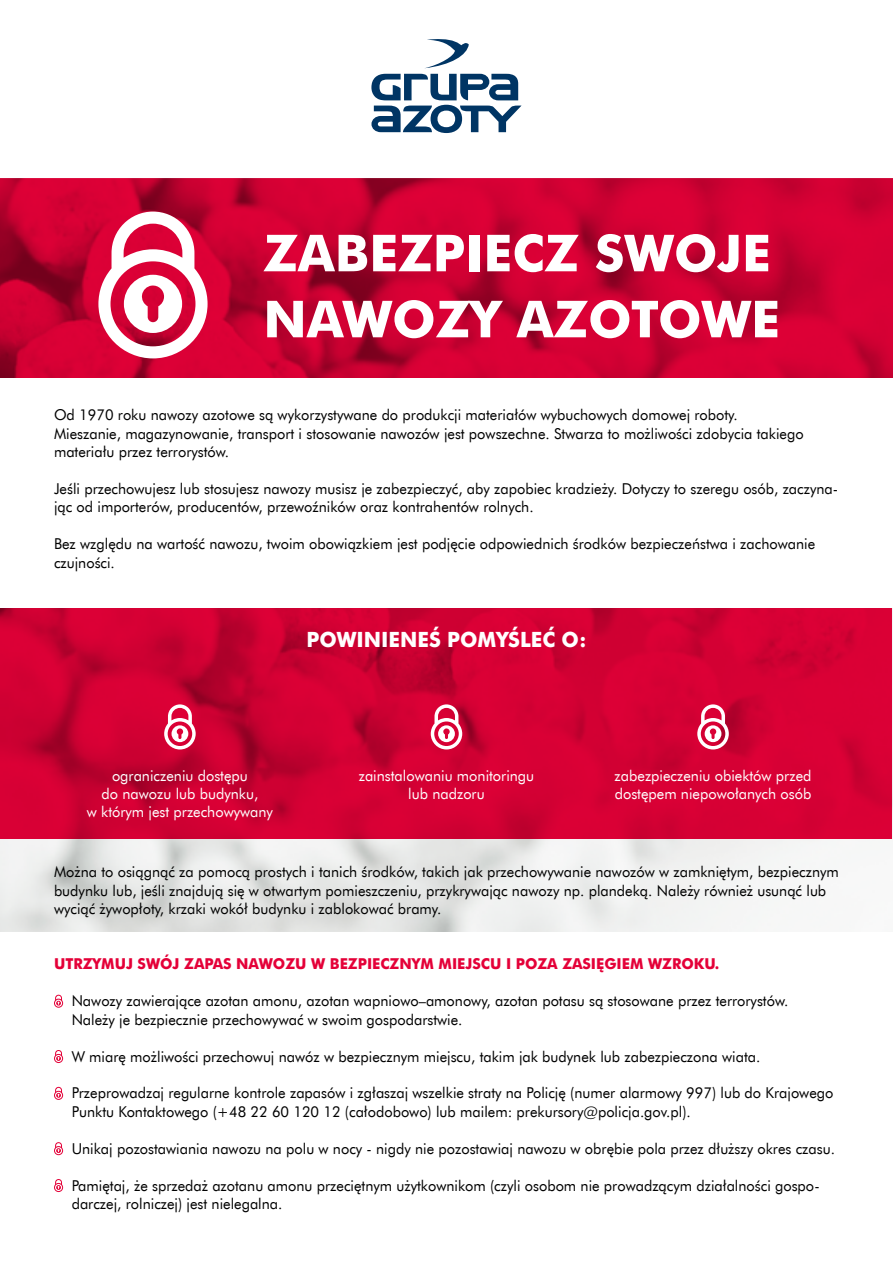
<style>
.page{position:relative;width:893px;height:1263px;background:#fff}
.page>*{position:absolute;margin:0;border:0;box-sizing:border-box;transform-origin:0 0}
.t1{font:700 51px "Futura EU";color:#fff}
.t2{font:700 21px "Futura EU";color:#fff}
.t3{font:15px/18.5px "Futura EU";color:#000}
.t4{font:15px/18px "Futura EU";color:#fff;text-align:center}
.t5{font:700 15px "Futura EU";color:#e40038}
</style>
<div class="page">
<svg style="left:0;top:178px;width:892px;height:199px;background:#c90031"></svg>
<svg style="left:0;top:608px;width:892px;height:231px;background:#d00032"></svg>
<svg style="left:98px;top:212px;width:110px;height:146px"></svg>
<svg style="left:54px;top:995px;width:9px;height:13px"></svg>
<svg style="left:54px;top:1050px;width:9px;height:13px"></svg>
<svg style="left:54px;top:1087px;width:9px;height:13px"></svg>
<svg style="left:54px;top:1142px;width:9px;height:13px"></svg>
<svg style="left:54px;top:1179px;width:9px;height:13px"></svg>
<svg style="left:164px;top:704px;width:32px;height:45px"></svg>
<svg style="left:431px;top:704px;width:31px;height:45px"></svg>
<svg style="left:697px;top:704px;width:32px;height:45px"></svg>
<svg style="left:425px;top:39px;width:44px;height:29px"></svg>
<svg style="left:371px;top:74px;width:151px;height:59px"></svg>
<h1 class="t1" style="left:263px;top:221px;width:35px">ZABEZ</h1>
<h1 class="t1" style="left:433px;top:221px;width:61px">PIECZ</h1>
<h1 class="t1" style="left:595px;top:221px;width:36px">SWOJE</h1>
<h1 class="t1" style="left:263px;top:287px;width:41px">NAWOZY</h1>
<h1 class="t1" style="left:517px;top:287px;width:39px">AZOTOWE</h1>
<p class="t3" style="left:54px;top:406px;width:751px">Od 1970 roku nawozy azotowe są wykorzystywane do produkcji materiałów wybuchowych domowej roboty.<br>Mieszanie, magazynowanie, transport i stosowanie nawozów jest powszechne. Stwarza to możliwości zdobycia takiego materiału przez terrorystów.</p>
<p class="t3" style="left:54px;top:480px;width:786px">Jeśli przechowujesz lub stosujesz nawozy musisz je zabezpieczyć, aby zapobiec kradzieży. Dotyczy to szeregu osób, zaczyna&shy;jąc od importerów, producentów, przewoźników oraz kontrahentów rolnych.</p>
<p class="t3" style="left:54px;top:535px;width:763px">Bez względu na wartość nawozu, twoim obowiązkiem jest podjęcie odpowiednich środków bezpieczeństwa i zachowanie czujności.</p>
<h2 class="t2" style="left:306px;top:626px;width:281px">POWINIENEŚ POMYŚLEĆ O:</h2>
<p class="t4" style="left:87px;top:767px;width:188px">ograniczeniu dostępu<br>do nawozu lub budynku,<br>w którym jest przechowywany</p>
<p class="t4" style="left:359px;top:767px;width:177px">zainstalowaniu monitoringu lub nadzoru</p>
<p class="t4" style="left:615px;top:767px;width:198px;text-align:left">zabezpieczeniu obiektów przed dostępem niepowołanych osób</p>
<p class="t3" style="left:54px;top:863px;width:786px">Można to osiągnąć za pomocą prostych i tanich środków, takich jak przechowywanie nawozów w zamkniętym, bezpiecznym budynku lub, jeśli znajdują się w otwartym pomieszczeniu, przykrywając nawozy np. plandeką. Należy również usunąć lub wyciąć żywopłoty, krzaki wokół budynku i zablokować bramy.</p>
<p class="t5" style="left:54px;top:955px;width:667px">UTRZYMUJ SWÓJ ZAPAS NAWOZU W BEZPIECZNYM MIEJSCU I POZA ZASIĘGIEM WZROKU.</p>
<p class="t3" style="left:72px;top:992px;width:718px">Nawozy zawierające azotan amonu, azotan wapniowo–amonowy, azotan potasu są stosowane przez terrorystów.<br>Należy je bezpiecznie przechowywać w swoim gospodarstwie.</p>
<p class="t3" style="left:72px;top:1047px;width:690px">W miarę możliwości przechowuj nawóz w bezpiecznym miejscu, takim jak budynek lub zabezpieczona wiata.</p>
<p class="t3" style="left:72px;top:1084px;width:763px">Przeprowadzaj regularne kontrole zapasów i zgłaszaj wszelkie straty na Policję (numer alarmowy 997) lub do Krajowego<br>Punktu Kontaktowego (+48 22 60 120 12 (całodobowo) lub mailem: prekursory@policja.gov.pl).</p>
<p class="t3" style="left:72px;top:1139px;width:765px">Unikaj pozostawiania nawozu na polu w nocy - nigdy nie pozostawiaj nawozu w obrębie pola przez dłuższy okres czasu.</p>
<p class="t3" style="left:72px;top:1176px;width:750px">Pamiętaj, że sprzedaż azotanu amonu przeciętnym użytkownikom (czyli osobom nie prowadzącym działalności gospo&shy;darczej, rolniczej) jest nielegalna.</p>
</div>
